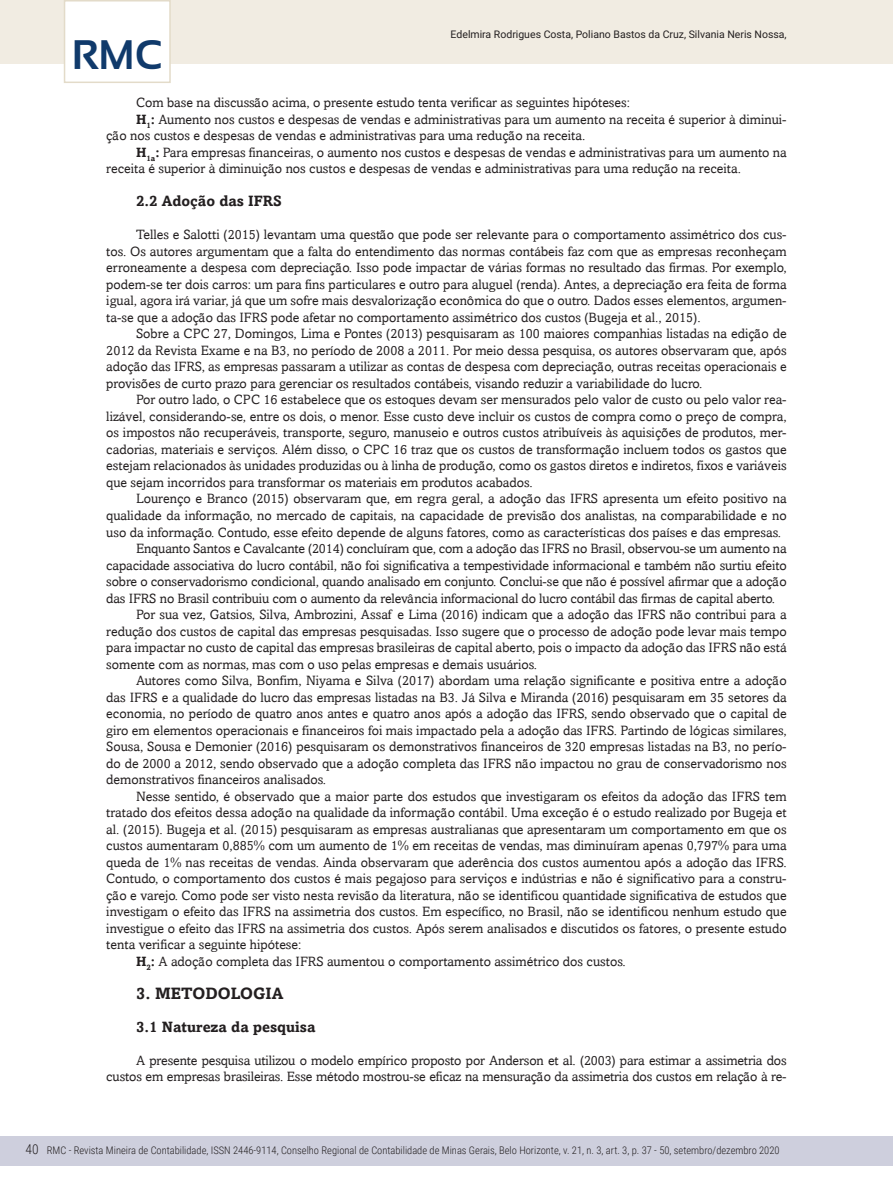
<style>
.page{position:relative;width:893px;height:1191px;background:#fff}
.page>*{position:absolute;margin:0;border:0;box-sizing:border-box;transform-origin:0 0}
.t1{font:700 41.25px "Sansation";color:#103a6b}
.intertitulo_1{font:700 16.5px "Amasis";color:#231f20}
.intertitulo_1_1{font:700 15px "Amasis";color:#231f20}
.texto_corrido_1{font:13.5px/16.5px "Amasis";color:#231f20;text-align:justify}
.t2{font:300 13.5px "Roboto Condensed";color:#231f20}
.t3{font:300 10.5px "Roboto Condensed";color:#231f20}
.t4{font:10.5px "Roboto";color:#231f20}
.s1{font-weight:700}
</style>
<div class="page">
<div style="left:0;top:1135px;width:893px;height:30px;background:#cecfdd"></div>
<div style="left:0;top:0;width:893px;height:64px;background:#f1ece2"></div>
<div style="left:64px;top:0;width:107px;height:83px;background:#fff;border:2px solid #e3dbc9"></div>
<p class="t4" style="left:451px;top:27px;width:338px">Edelmira Rodrigues Costa, Poliano Bastos da Cruz, Silvania Neris Nossa,</p>
<h1 class="t1" style="left:72px;top:32px;width:92px">RMC</h1>
<p class="texto_corrido_1" style="left:136px;top:94px;width:495px">Com base na discussão acima, o presente estudo tenta verificar as seguintes hipóteses:</p>
<p class="texto_corrido_1" style="left:106px;top:111px;width:682px;text-indent:30px"><span class="s1">H</span><sub>1</sub><span class="s1">:</span> Aumento nos custos e despesas de vendas e administrativas para um aumento na receita é superior à diminui&shy;ção nos custos e despesas de vendas e administrativas para uma redução na receita.</p>
<p class="texto_corrido_1" style="left:106px;top:144px;width:682px;text-indent:30px"><span class="s1">H</span><sub>1a</sub><span class="s1">:</span> Para empresas financeiras, o aumento nos custos e despesas de vendas e administrativas para um aumento na receita é superior à diminuição nos custos e despesas de vendas e administrativas para uma redução na receita.</p>
<p class="intertitulo_1_1" style="left:136px;top:192px;width:147px">2.2 Adoção das IFRS</p>
<p class="texto_corrido_1" style="left:106px;top:226px;width:682px;text-indent:30px">Telles e Salotti (2015) levantam uma questão que pode ser relevante para o comportamento assimétrico dos cus&shy;tos. Os autores argumentam que a falta do entendimento das normas contábeis faz com que as empresas reconheçam erroneamente a despesa com depreciação. Isso pode impactar de várias formas no resultado das firmas. Por exemplo, podem-se ter dois carros: um para fins particulares e outro para aluguel (renda). Antes, a depreciação era feita de forma igual, agora irá variar, já que um sofre mais desvalorização econômica do que o outro. Dados esses elementos, argumen&shy;ta-se que a adoção das IFRS pode afetar no comportamento assimétrico dos custos (Bugeja et al., 2015).</p>
<p class="texto_corrido_1" style="left:106px;top:325px;width:682px;text-indent:30px">Sobre a CPC 27, Domingos, Lima e Pontes (2013) pesquisaram as 100 maiores companhias listadas na edição de 2012 da Revista Exame e na B3, no período de 2008 a 2011. Por meio dessa pesquisa, os autores observaram que, após adoção das IFRS, as empresas passaram a utilizar as contas de despesa com depreciação, outras receitas operacionais e provisões de curto prazo para gerenciar os resultados contábeis, visando reduzir a variabilidade do lucro.</p>
<p class="texto_corrido_1" style="left:106px;top:391px;width:682px;text-indent:30px">Por outro lado, o CPC 16 estabelece que os estoques devam ser mensurados pelo valor de custo ou pelo valor rea&shy;lizável, considerando-se, entre os dois, o menor. Esse custo deve incluir os custos de compra como o preço de compra, os impostos não recuperáveis, transporte, seguro, manuseio e outros custos atribuíveis às aquisições de produtos, mer&shy;cadorias, materiais e serviços. Além disso, o CPC 16 traz que os custos de transformação incluem todos os gastos que estejam relacionados às unidades produzidas ou à linha de produção, como os gastos diretos e indiretos, fixos e variáveis que sejam incorridos para transformar os materiais em produtos acabados.</p>
<p class="texto_corrido_1" style="left:106px;top:490px;width:682px;text-indent:30px">Lourenço e Branco (2015) observaram que, em regra geral, a adoção das IFRS apresenta um efeito positivo na qualidade da informação, no mercado de capitais, na capacidade de previsão dos analistas, na comparabilidade e no uso da informação. Contudo, esse efeito depende de alguns fatores, como as características dos países e das empresas.</p>
<p class="texto_corrido_1" style="left:106px;top:540px;width:682px;text-indent:30px">Enquanto Santos e Cavalcante (2014) concluíram que, com a adoção das IFRS no Brasil, observou-se um aumento na capacidade associativa do lucro contábil, não foi significativa a tempestividade informacional e também não surtiu efeito sobre o conservadorismo condicional, quando analisado em conjunto. Conclui-se que não é possível afirmar que a adoção das IFRS no Brasil contribuiu com o aumento da relevância informacional do lucro contábil das firmas de capital aberto.</p>
<p class="texto_corrido_1" style="left:106px;top:606px;width:682px;text-indent:30px">Por sua vez, Gatsios, Silva, Ambrozini, Assaf e Lima (2016) indicam que a adoção das IFRS não contribui para a redução dos custos de capital das empresas pesquisadas. Isso sugere que o processo de adoção pode levar mais tempo para impactar no custo de capital das empresas brasileiras de capital aberto, pois o impacto da adoção das IFRS não está somente com as normas, mas com o uso pelas empresas e demais usuários.</p>
<p class="texto_corrido_1" style="left:106px;top:672px;width:682px;text-indent:30px">Autores como Silva, Bonfim, Niyama e Silva (2017) abordam uma relação significante e positiva entre a adoção das IFRS e a qualidade do lucro das empresas listadas na B3. Já Silva e Miranda (2016) pesquisaram em 35 setores da economia, no período de quatro anos antes e quatro anos após a adoção das IFRS, sendo observado que o capital de giro em elementos operacionais e financeiros foi mais impactado pela a adoção das IFRS. Partindo de lógicas similares, Sousa, Sousa e Demonier (2016) pesquisaram os demonstrativos financeiros de 320 empresas listadas na B3, no perío&shy;do de 2000 a 2012, sendo observado que a adoção completa das IFRS não impactou no grau de conservadorismo nos demonstrativos financeiros analisados.</p>
<p class="texto_corrido_1" style="left:106px;top:787px;width:682px;text-indent:30px">Nesse sentido, é observado que a maior parte dos estudos que investigaram os efeitos da adoção das IFRS tem tratado dos efeitos dessa adoção na qualidade da informação contábil. Uma exceção é o estudo realizado por Bugeja et al. (2015). Bugeja et al. (2015) pesquisaram as empresas australianas que apresentaram um comportamento em que os custos aumentaram 0,885% com um aumento de 1% em receitas de vendas, mas diminuíram apenas 0,797% para uma queda de 1% nas receitas de vendas. Ainda observaram que aderência dos custos aumentou após a adoção das IFRS.<br>Contudo, o comportamento dos custos é mais pegajoso para serviços e indústrias e não é significativo para a constru&shy;ção e varejo. Como pode ser visto nesta revisão da literatura, não se identificou quantidade significativa de estudos que investigam o efeito das IFRS na assimetria dos custos. Em específico, no Brasil, não se identificou nenhum estudo que investigue o efeito das IFRS na assimetria dos custos. Após serem analisados e discutidos os fatores, o presente estudo tenta verificar a seguinte hipótese:</p>
<p class="texto_corrido_1" style="left:136px;top:952px;width:491px"><span class="s1">H</span><sub>2</sub><span class="s1">:</span> A adoção completa das IFRS aumentou o comportamento assimétrico dos custos.</p>
<p class="intertitulo_1" style="left:136px;top:983px;width:149px">3. METODOLOGIA</p>
<p class="intertitulo_1_1" style="left:136px;top:1017px;width:181px">3.1 Natureza da pesquisa</p>
<p class="texto_corrido_1" style="left:106px;top:1051px;width:682px;text-align:right">A presente pesquisa utilizou o modelo empírico proposto por Anderson et al. (2003) para estimar a assimetria dos custos em empresas brasileiras. Esse método mostrou-se eficaz na mensuração da assimetria dos custos em relação à re-</p>
<p class="t2" style="left:26px;top:1140px;width:15px">40</p>
<p class="t3" style="left:47px;top:1143px;width:734px">RMC - Revista Mineira de Contabilidade, ISSN 2446-9114, Conselho Regional de Contabilidade de Minas Gerais, Belo Horizonte, v. 21, n. 3, art. 3, p. 37 - 50, setembro/dezembro 2020</p>
</div>
